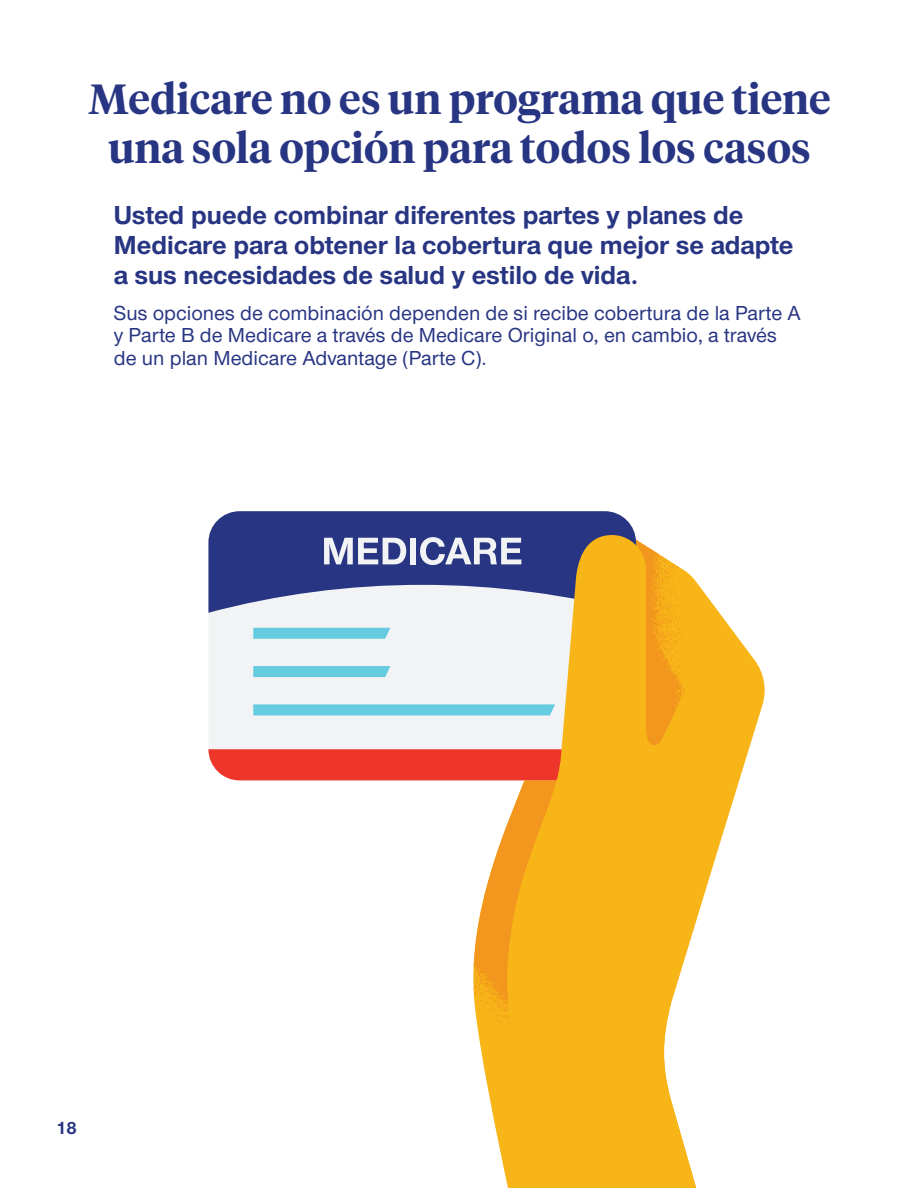
<style>
.page{position:relative;width:918px;height:1188px;background:#fff}
.page>*{position:absolute;margin:0;border:0;box-sizing:border-box;transform-origin:0 0}
.t1{font:600 42px/49.5px "UHC Serif Headline";color:#283582;text-align:center}
.t2{font:700 27px/30px "UHC Sans";color:#283582}
.t3{font:500 21px/22.5px "UHC Sans";color:#283582}
.t4{font:700 18px "UHC Sans";color:#283582}
</style>
<div class="page">
<svg style="left:477px;top:631px;width:288px;height:552px"></svg>
<svg style="left:209px;top:511px;width:426px;height:26px;background:#313d87"></svg>
<svg style="left:208px;top:537px;width:299px;height:492px"></svg>
<svg style="left:507px;top:535px;width:226px;height:652px;fill:#f7b518"></svg>
<p class="t1" style="left:89px;top:72px;width:744px">Medicare no es un programa que tiene una sola opción para todos los casos</p>
<p class="t2" style="left:114px;top:199px;width:681px">Usted puede combinar diferentes partes y planes de<br>Medicare para obtener la cobertura que mejor se adapte a sus necesidades de salud y estilo de vida.</p>
<p class="t3" style="left:114px;top:301px;width:689px">Sus opciones de combinación dependen de si recibe cobertura de la Parte A y Parte B de Medicare a través de Medicare Original o, en cambio, a través de un plan Medicare Advantage (Parte C).</p>
<p class="t4" style="left:56px;top:1116px;width:22px">18</p>
</div>
